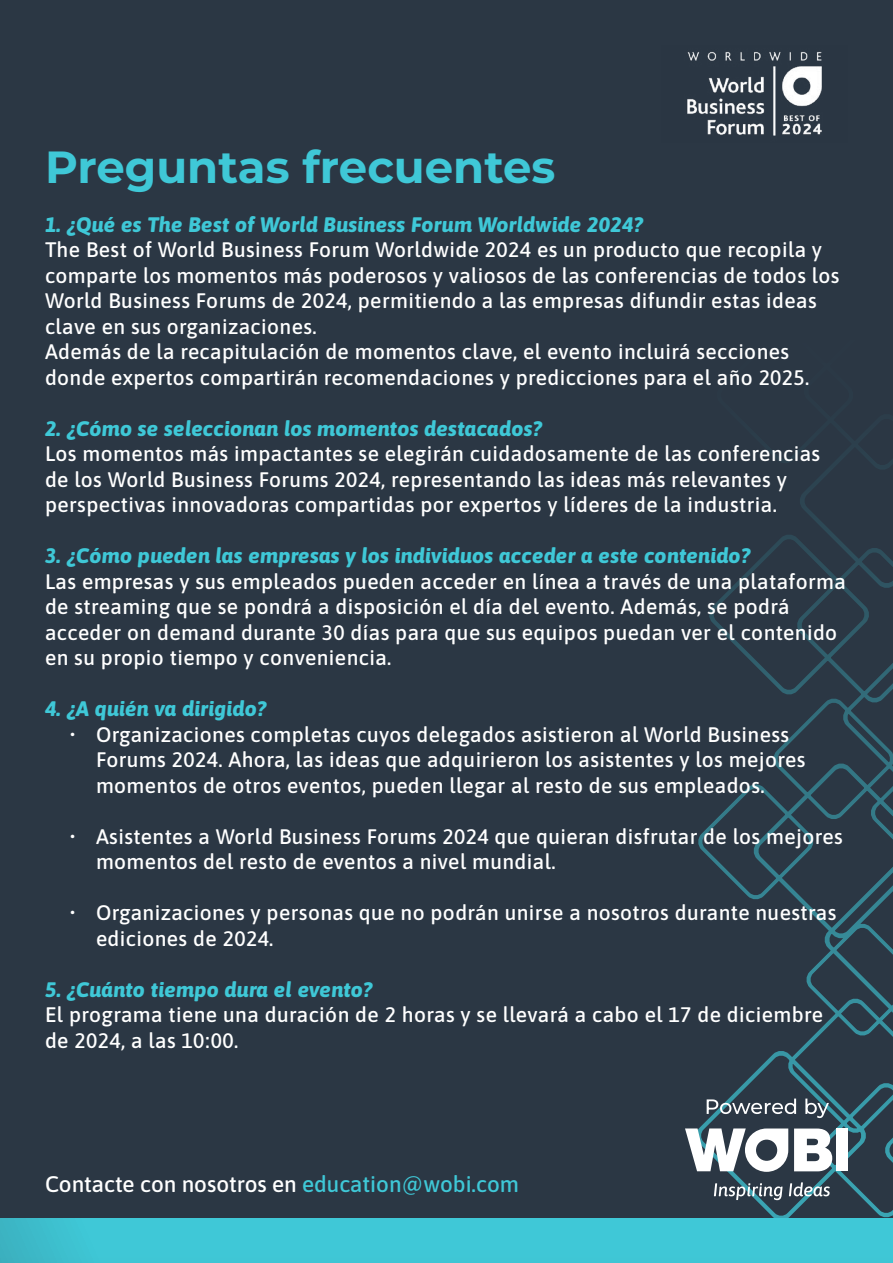
<style>
.page{position:relative;width:893px;height:1263px;background:#2b3744}
.page>*{position:absolute;margin:0;border:0;box-sizing:border-box;transform-origin:0 0}
.t1{font:700 45px "Montserrat";color:#3fc8d7}
.t2{font:500 22.5px "Asap";color:#fff}
.t3{font:500 21px/25.5px "Asap";letter-spacing:.02em;color:#fff}
.t4{font:italic 800 21px "Asap";letter-spacing:.02em;color:#3fc8d7}
.s1{color:#3fc8d7}
</style>
<div class="page">
<img style="left:687px;top:52px;width:135px;height:84px">
<svg style="left:698px;top:459px;width:195px;height:759px"></svg>
<div style="left:0;top:1218px;width:893px;height:45px;background:#3fc8d7"></div>
<svg style="left:707px;top:1098px;width:89px;height:16px"></svg>
<svg style="left:805px;top:1098px;width:24px;height:20px"></svg>
<svg style="left:794px;top:1128px;width:38px;height:43px;background:#d7dadd"></svg>
<div style="left:836px;top:1128px;width:12px;height:43px;background:#fff"></div>
<svg style="left:685px;top:1128px;width:103px;height:44px"></svg>
<svg style="left:714px;top:1183px;width:68px;height:17px"></svg>
<svg style="left:789px;top:1182px;width:41px;height:14px"></svg>
<h1 class="t1" style="left:45px;top:137px;width:512px">Preguntas frecuentes</h1>
<p class="t4" style="left:45px;top:210px;width:600px">1. ¿Qué es The Best of World Business Forum Worldwide 2024?</p>
<p class="t3" style="left:45px;top:236px;width:796px">The Best of World Business Forum Worldwide 2024 es un producto que recopila y comparte los momentos más poderosos y valiosos de las conferencias de todos los World Business Forums de 2024, permitiendo a las empresas difundir estas ideas clave en sus organizaciones.<br>Además de la recapitulación de momentos clave, el evento incluirá secciones donde expertos compartirán recomendaciones y predicciones para el año 2025.</p>
<p class="t4" style="left:45px;top:414px;width:499px">2. ¿Cómo se seleccionan los momentos destacados?</p>
<p class="t3" style="left:45px;top:440px;width:777px">Los momentos más impactantes se elegirán cuidadosamente de las conferencias de los World Business Forums 2024, representando las ideas más relevantes y perspectivas innovadoras compartidas por expertos y líderes de la industria.</p>
<p class="t4" style="left:45px;top:541px;width:707px">3. ¿Cómo pueden las empresas y los individuos acceder a este contenido?</p>
<p class="t3" style="left:45px;top:567px;width:802px">Las empresas y sus empleados pueden acceder en línea a través de una plataforma de streaming que se pondrá a disposición el día del evento. Además, se podrá acceder on demand durante 30 días para que sus equipos puedan ver el contenido en su propio tiempo y conveniencia.</p>
<p class="t4" style="left:45px;top:694px;width:223px">4. ¿A quién va dirigido?</p>
<p class="t3" style="left:96px;top:720px;width:711px;text-indent:-27px">• Organizaciones completas cuyos delegados asistieron al World Business<br>Forums 2024. Ahora, las ideas que adquirieron los asistentes y los mejores momentos de otros eventos, pueden llegar al resto de sus empleados.</p>
<p class="t3" style="left:96px;top:822px;width:748px;text-indent:-27px">• Asistentes a World Business Forums 2024 que quieran disfrutar de los mejores momentos del resto de eventos a nivel mundial.</p>
<p class="t3" style="left:96px;top:899px;width:742px;text-indent:-27px">• Organizaciones y personas que no podrán unirse a nosotros durante nuestras ediciones de 2024.</p>
<p class="t4" style="left:45px;top:975px;width:329px">5. ¿Cuánto tiempo dura el evento?</p>
<p class="t3" style="left:45px;top:1001px;width:780px">El programa tiene una duración de 2 horas y se llevará a cabo el 17 de diciembre de 2024, a las 10:00.</p>
<p class="t2" style="left:45px;top:1168px;width:475px">Contacte con nosotros en <span class="s1">education@wobi.com</span></p>
</div>
